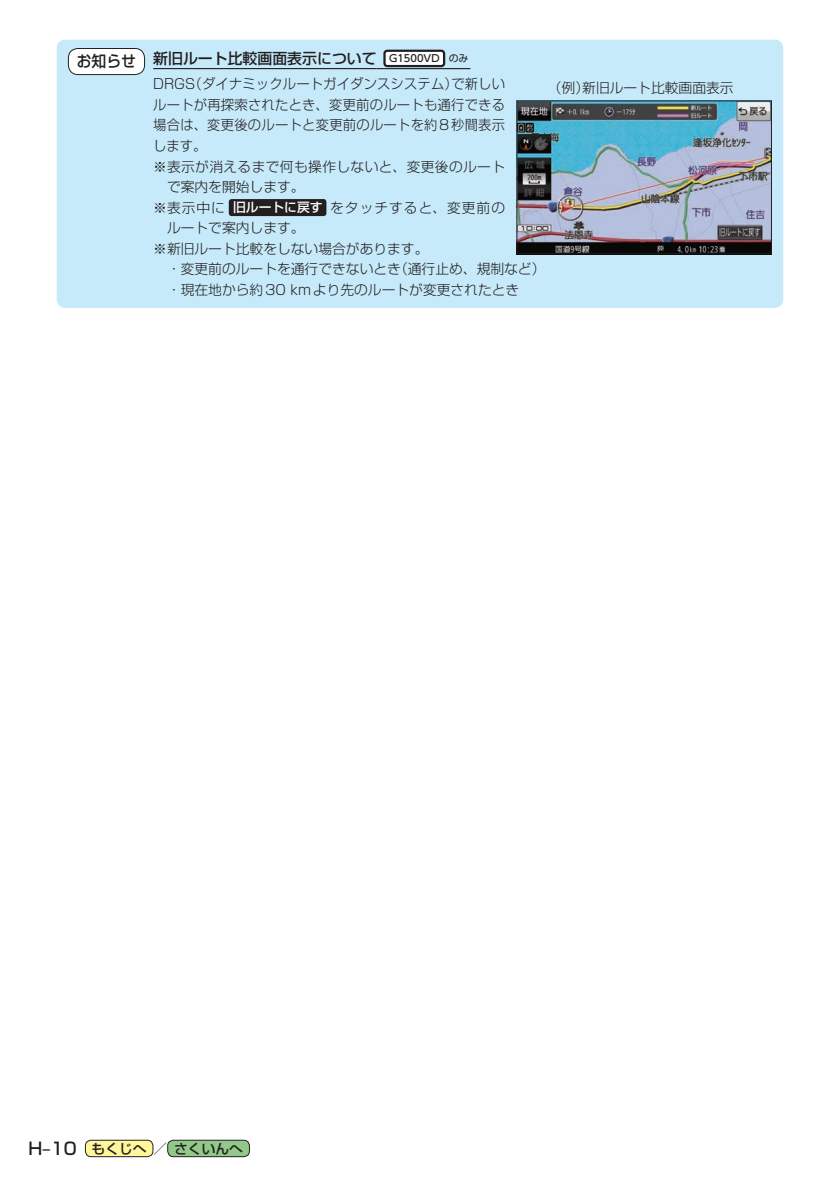
<style>
.page{position:relative;width:840px;height:1191px;background:#fff}
.page>*{position:absolute;margin:0;border:0;box-sizing:border-box;transform-origin:0 0}
.t1{font:500 14.8px "Shin Go Pro";color:#231f20}
.t2{font:300 13.8px "Shin Go Pro";letter-spacing:.01em;color:#231f20}
.t3{font:300 13.8px "Shin Go Pro";letter-spacing:.07em;color:#231f20}
.t4{font:500 13.8px "Shin Go Pro";color:#231f20}
.s1{font-size:15.6px}
.s2{font-family:"UD Shin Go Pro";font-size:10px}
.s3{font-family:"UD Shin Go Pro";font-weight:400;font-size:10px}
.s4{font-weight:500;font-size:12.8px;color:#fff}
.s5{font-size:17px}
.s6{font-size:14.2px}
</style>
<div class="page">
<div style="left:85px;top:1140px;width:68px;height:16px;background:#fff79a;border-radius:6px"></div>
<div style="left:85px;top:1140px;width:68px;height:17px;border:1px solid #231f20;border-radius:6px"></div>
<div style="left:168px;top:1140px;width:81px;height:16px;background:#92c889;border-radius:6px"></div>
<div style="left:167px;top:1140px;width:82px;height:17px;border:1px solid #231f20;border-radius:6px"></div>
<div style="left:57px;top:40px;width:725px;height:268px;background:#c6eafa;border-radius:9px"></div>
<div style="left:68px;top:48px;width:76px;height:27px;background:#fff;border-radius:10px"></div>
<div style="left:68px;top:48px;width:77px;height:27px;border:1px solid #231f20;border-radius:10px"></div>
<hr style="left:153px;top:68px;width:223px;height:1px;background:#231f20">
<div style="left:384px;top:51px;width:60px;height:15px;background:#fff;border-radius:3px"></div>
<div style="left:383px;top:50px;width:62px;height:17px;border:2px solid #231f20;border-radius:3px"></div>
<div style="left:229px;top:199px;width:97px;height:17px;background:#231f20;border-radius:3px"></div>
<hr style="left:376px;top:68px;width:94px;height:1px;background:#231f20">
<img style="left:518px;top:102px;width:251px;height:150px">
<div style="left:516px;top:100px;width:255px;height:154px;border:1px solid #231f20"></div>
<p class="t1" style="left:77px;top:47px;width:393px"><span class="s1">お知らせ</span> 新旧ルート比較画面表示について <span class="s2">G1500VD</span> <span class="s3">のみ</span></p>
<p class="t2" style="left:153px;top:73px;width:353px">DRGS（ダイナミックルートガイダンスシステム）で新しい</p>
<p class="t2" style="left:153px;top:93px;width:353px">ルートが再探索されたとき、変更前のルートも通行できる</p>
<p class="t2" style="left:153px;top:114px;width:353px">場合は、変更後のルートと変更前のルートを約8秒間表示</p>
<p class="t2" style="left:153px;top:134px;width:55px">します。</p>
<p class="t2" style="left:153px;top:155px;width:353px">※表示が消えるまで何も操作しないと、変更後のルート</p>
<p class="t2" style="left:167px;top:176px;width:139px">で案内を開始します。</p>
<p class="t3" style="left:153px;top:196px;width:353px">※表示中に <span class="s4">旧ルートに戻す</span>をタッチすると、変更前の</p>
<p class="t2" style="left:167px;top:217px;width:139px">ルートで案内します。</p>
<p class="t2" style="left:153px;top:237px;width:276px">※新旧ルート比較をしない場合があります。</p>
<p class="t2" style="left:167px;top:258px;width:380px">・変更前のルートを通行できないとき（通行止め、規制など）</p>
<p class="t2" style="left:153px;top:278px;width:367px">　・現在地から約30 kmより先のルートが変更されたとき</p>
<p class="t2" style="left:547px;top:76px;width:187px">（例）新旧ルート比較画面表示</p>
<p class="t4" style="left:28px;top:1137px;width:216px"><span class="s5">H–10</span> もくじへ<span class="s6">／</span>さくいんへ</p>
</div>
